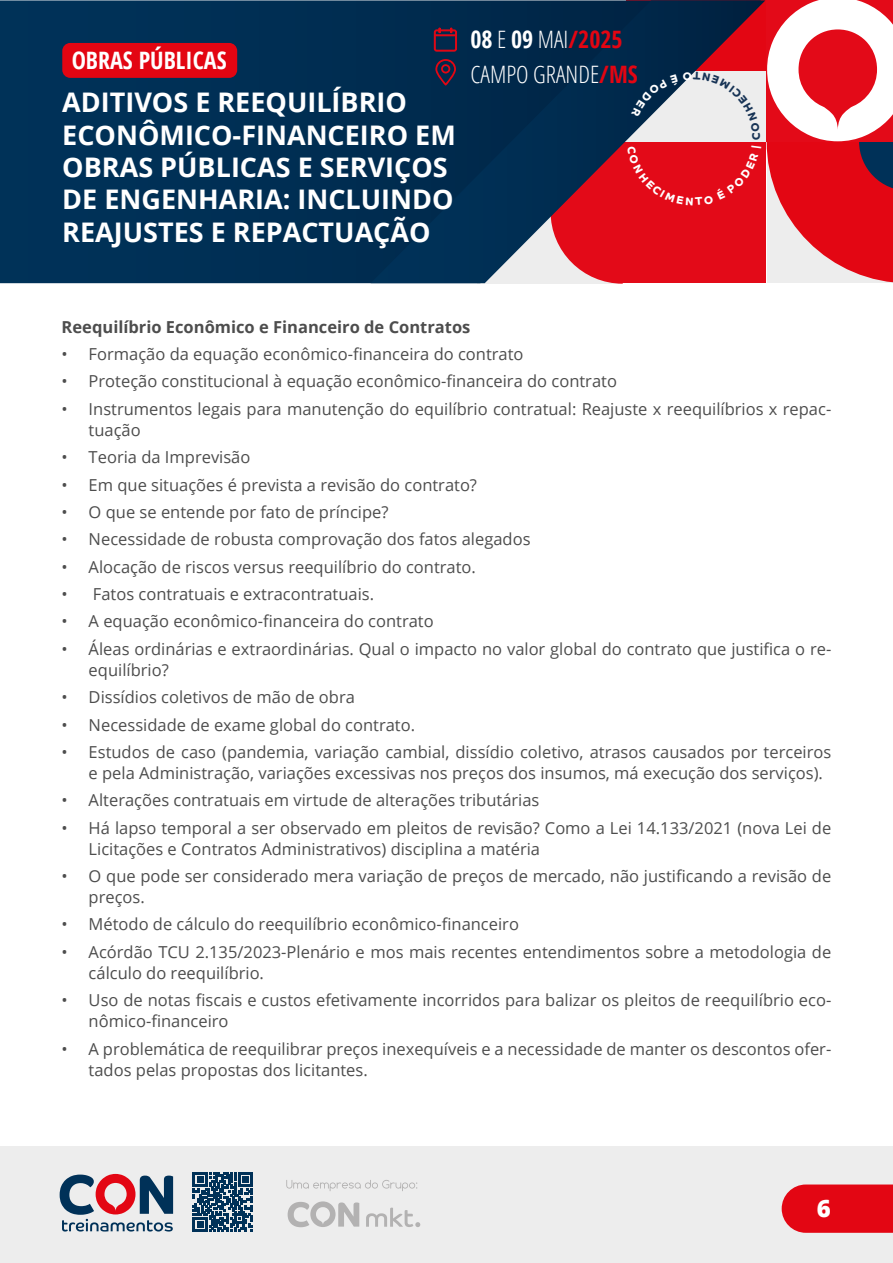
<style>
.page{position:relative;width:893px;height:1263px;background:#fff}
.page>*{position:absolute;margin:0;border:0;box-sizing:border-box;transform-origin:0 0}
.t1{font:700 27px/32.4px "Open Sans";color:#fff}
.t2{font:300 condensed 24px/34.5px "Open Sans";color:#fff}
.t3{font:700 condensed 24px "Open Sans";color:#fff}
.t4{font:800 24px "Open Sans";color:#fff}
.t5{font:16.5px/21px "Open Sans";color:#4d4d4d}
.t6{font:700 16.5px "Open Sans";color:#4d4d4d}
.s1{font-weight:700}
.s2{font-weight:700;color:#e30512}
</style>
<div class="page">
<div style="left:0;top:1146px;width:893px;height:117px;background:#ededed"></div>
<svg style="left:782px;top:1184px;width:111px;height:49px;background:#e3131f"></svg>
<svg style="left:286px;top:1180px;width:131px;height:11px"></svg>
<svg style="left:366px;top:1207px;width:54px;height:20px"></svg>
<svg style="left:288px;top:1201px;width:71px;height:26px"></svg>
<svg style="left:60px;top:1174px;width:113px;height:57px"></svg>
<svg style="left:193px;top:1172px;width:60px;height:60px"></svg>
<div style="left:0;top:0;width:371px;height:283px;background:#003055"></div>
<svg style="left:371px;top:0;width:394px;height:283px;background:#113051"></svg>
<svg style="left:767px;top:0;width:126px;height:283px"></svg>
<svg style="left:433px;top:27px;width:25px;height:25px"></svg>
<svg style="left:435px;top:59px;width:21px;height:26px"></svg>
<div style="left:62px;top:43px;width:175px;height:35px;background:#e30512;border-radius:8px"></div>
<svg style="left:551px;top:72px;width:210px;height:212px;background:#b03d4d"></svg>
<h2 class="t3" style="left:72px;top:44px;width:156px">OBRAS PÚBLICAS</h2>
<h1 class="t1" style="left:62px;top:86px;width:395px">ADITIVOS E REEQUILÍBRIO<br>ECONÔMICO-FINANCEIRO EM<br>OBRAS PÚBLICAS E SERVIÇOS<br>DE ENGENHARIA: INCLUINDO<br>REAJUSTES E REPACTUAÇÃO</h1>
<h2 class="t2" style="left:470px;top:22px;width:169px"><span class="s1">08</span> E <span class="s1">09</span> MAI<span class="s2">/2025<br></span>CAMPO GRANDE<span class="s2">/MS</span></h2>
<p class="t6" style="left:62px;top:315px;width:410px">Reequilíbrio Econômico e Financeiro de Contratos</p>
<p class="t5" style="left:62px;top:343px;width:463px">• Formação da equação econômico-financeira do contrato</p>
<p class="t5" style="left:62px;top:370px;width:557px">• Proteção constitucional à equação econômico-financeira do contrato</p>
<p class="t5" style="left:89px;top:398px;width:744px;text-indent:-27px">• Instrumentos legais para manutenção do equilíbrio contratual: Reajuste x reequilíbrios x repac&shy;tuação</p>
<p class="t5" style="left:62px;top:446px;width:190px">• Teoria da Imprevisão</p>
<p class="t5" style="left:62px;top:474px;width:417px">• Em que situações é prevista a revisão do contrato?</p>
<p class="t5" style="left:62px;top:501px;width:328px">• O que se entende por fato de príncipe?</p>
<p class="t5" style="left:62px;top:528px;width:470px">• Necessidade de robusta comprovação dos fatos alegados</p>
<p class="t5" style="left:62px;top:556px;width:416px">• Alocação de riscos versus reequilíbrio do contrato.</p>
<p class="t5" style="left:62px;top:583px;width:314px">• Fatos contratuais e extracontratuais.</p>
<p class="t5" style="left:62px;top:610px;width:374px">• A equação econômico-financeira do contrato</p>
<p class="t5" style="left:89px;top:638px;width:744px;text-indent:-27px">• Áleas ordinárias e extraordinárias. Qual o impacto no valor global do contrato que justifica o re&shy;equilíbrio?</p>
<p class="t5" style="left:62px;top:686px;width:295px">• Dissídios coletivos de mão de obra</p>
<p class="t5" style="left:62px;top:714px;width:355px">• Necessidade de exame global do contrato.</p>
<p class="t5" style="left:89px;top:741px;width:744px;text-indent:-27px">• Estudos de caso (pandemia, variação cambial, dissídio coletivo, atrasos causados por terceiros e pela Administração, variações excessivas nos preços dos insumos, má execução dos serviços).</p>
<p class="t5" style="left:62px;top:789px;width:479px">• Alterações contratuais em virtude de alterações tributárias</p>
<p class="t5" style="left:89px;top:817px;width:744px;text-indent:-27px">• Há lapso temporal a ser observado em pleitos de revisão? Como a Lei 14.133/2021 (nova Lei de<br>Licitações e Contratos Administrativos) disciplina a matéria</p>
<p class="t5" style="left:89px;top:865px;width:744px;text-indent:-27px">• O que pode ser considerado mera variação de preços de mercado, não justificando a revisão de preços.</p>
<p class="t5" style="left:62px;top:913px;width:459px">• Método de cálculo do reequilíbrio econômico-financeiro</p>
<p class="t5" style="left:89px;top:941px;width:744px;text-indent:-27px">• Acórdão TCU 2.135/2023-Plenário e mos mais recentes entendimentos sobre a metodologia de cálculo do reequilíbrio.</p>
<p class="t5" style="left:89px;top:989px;width:744px;text-indent:-27px">• Uso de notas fiscais e custos efetivamente incorridos para balizar os pleitos de reequilíbrio eco&shy;nômico-financeiro</p>
<p class="t5" style="left:89px;top:1038px;width:744px;text-indent:-27px">• A problemática de reequilibrar preços inexequíveis e a necessidade de manter os descontos ofer&shy;tados pelas propostas dos licitantes.</p>
<h2 class="t4" style="left:817px;top:1190px;width:16px">6</h2>
</div>
